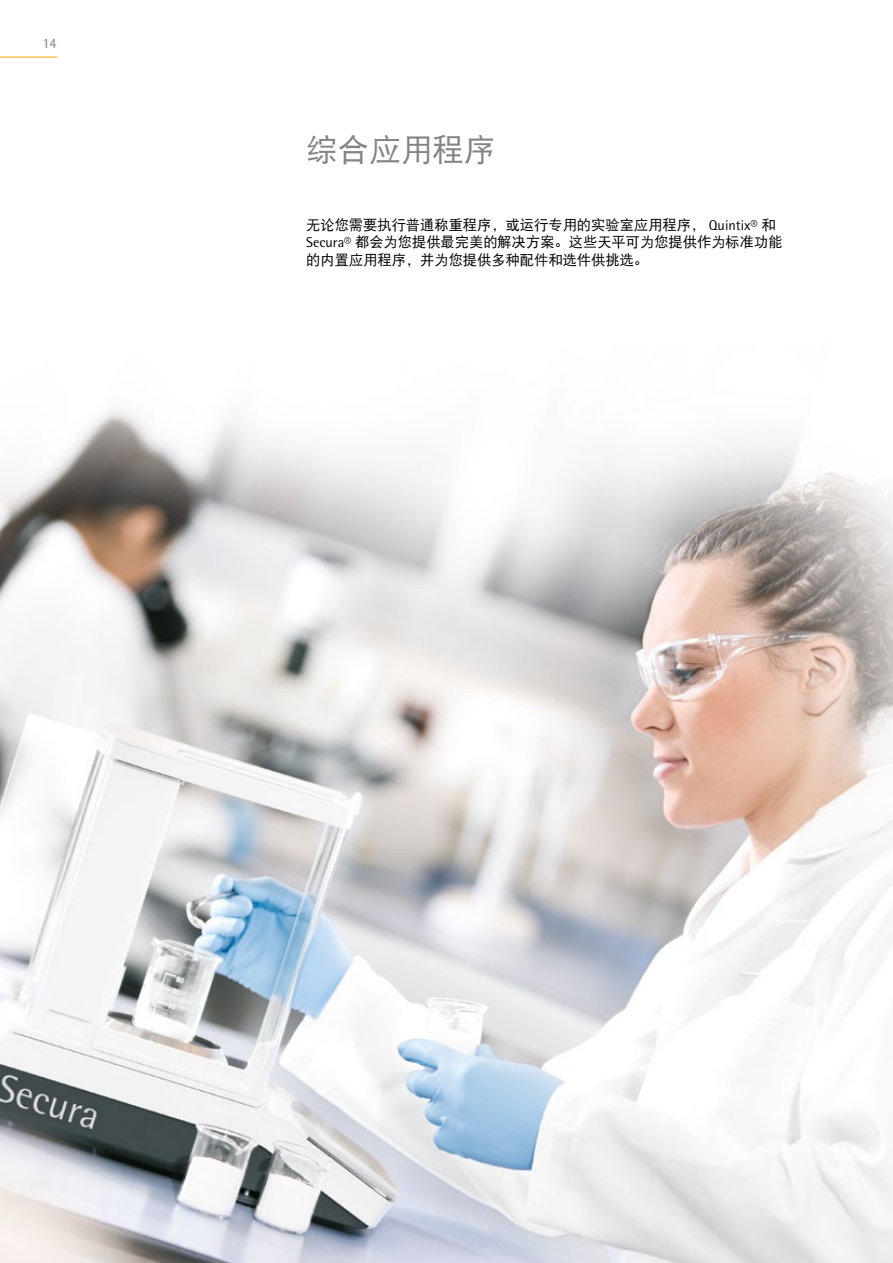
<style>
.page{position:relative;width:893px;height:1263px;background:#fff}
.page>*{position:absolute;margin:0;border:0;box-sizing:border-box;transform-origin:0 0}
.t1{font:31.5px "DFP Hei W5";color:#838382}
.t2{font:14.25px/17.2px "DFP Hei W5";color:#000}
.t3{font:14.25px "Sartorius Rotis Sans 2013";color:#838382}
.s1{font-family:"Sartorius Rotis Sans 2013"}
</style>
<div class="page">
<img style="left:0;top:409px;width:893px;height:854px">
<hr style="left:0;top:57px;width:57px;height:1px;background:#f7a600">
<p class="t3" style="left:43px;top:35px;width:16px">14</p>
<h1 class="t1" style="left:306px;top:132px;width:190px">综合应用程序</h1>
<p class="t2" style="left:306px;top:216px;width:478px">无论您需要执行普通称重程序，或运行专用的实验室应用程序， <span class="s1">Quintix®</span> 和<br><span class="s1">Secura®</span> 都会为您提供最完美的解决方案。这些天平可为您提供作为标准功能的内置应用程序，并为您提供多种配件和选件供挑选。</p>
</div>
